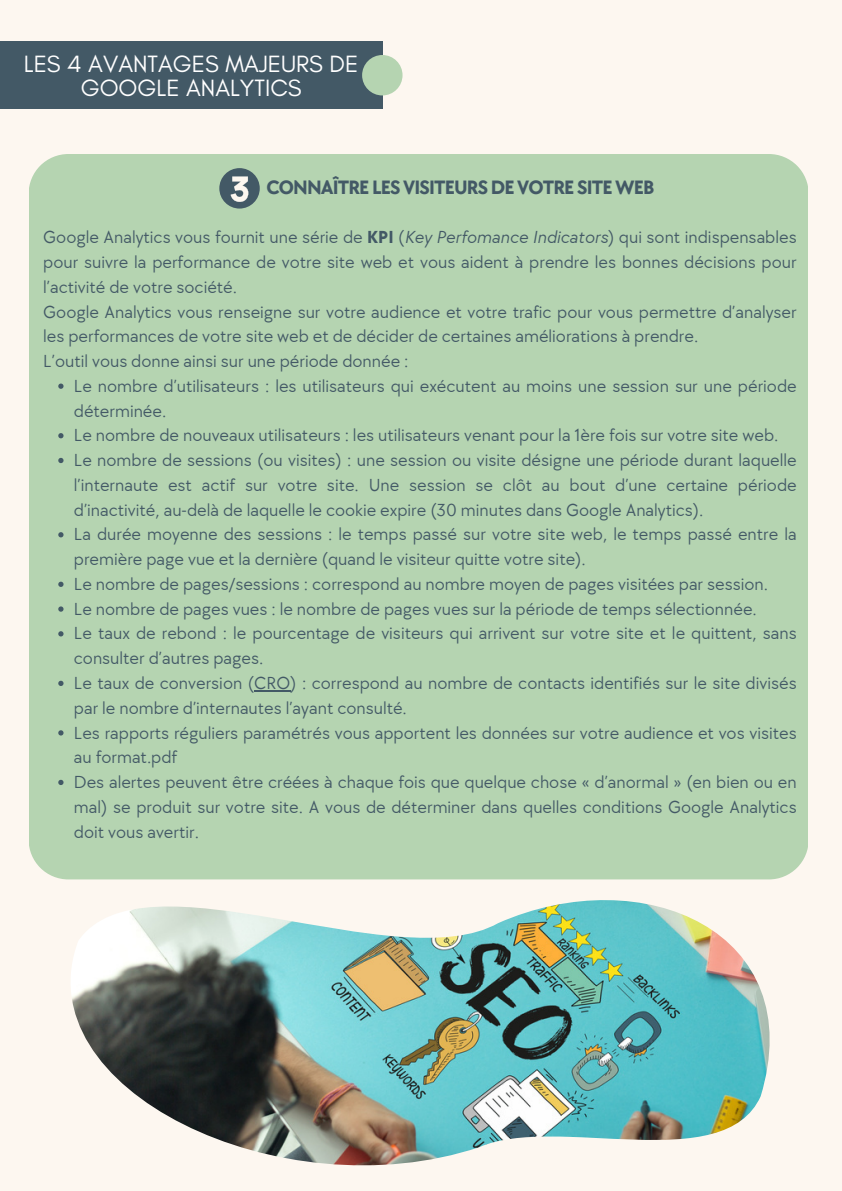
<style>
.page{position:relative;width:842px;height:1191px;background:#fff}
.page>*{position:absolute;margin:0;border:0;box-sizing:border-box;transform-origin:0 0}
.t1{font:24px/24px "Glacial Indifference";color:#fff;text-align:center}
.t2{font:700 20px "TT Chocolates";letter-spacing:-.045em;color:#435966}
.t3{font:18px/24.8px "TT Chocolates";color:#435966}
.s1{font-weight:700}
.s2{font-style:italic}
</style>
<div class="page">
<div style="left:0;top:0;width:842px;height:1190px;background:#fdf7f0"></div>
<div style="left:0;top:41px;width:382px;height:68px;background:#435966"></div>
<div style="left:362px;top:55px;width:41px;height:40px;background:#b5d4b1;border-radius:50%"></div>
<div style="left:29px;top:154px;width:778px;height:725px;background:#b5d4b1"></div>
<div style="left:219px;top:168px;width:41px;height:40px;background:#435966;border-radius:50%"></div>
<svg style="left:231px;top:176px;width:17px;height:26px"></svg>
<img style="left:71px;top:900px;width:699px;height:266px">
<svg style="left:58px;top:383px;width:6px;height:6px"></svg>
<svg style="left:58px;top:433px;width:6px;height:5px"></svg>
<svg style="left:58px;top:458px;width:6px;height:5px"></svg>
<svg style="left:58px;top:532px;width:6px;height:5px"></svg>
<svg style="left:58px;top:581px;width:6px;height:6px"></svg>
<svg style="left:58px;top:606px;width:6px;height:5px"></svg>
<svg style="left:58px;top:631px;width:6px;height:5px"></svg>
<svg style="left:58px;top:680px;width:6px;height:6px"></svg>
<hr style="left:254px;top:690px;width:36px;height:2px;background:#435966">
<svg style="left:58px;top:730px;width:6px;height:5px"></svg>
<svg style="left:58px;top:779px;width:6px;height:6px"></svg>
<h1 class="t1" style="left:24px;top:52px;width:336px">LES 4 AVANTAGES MAJEURS DE<br>GOOGLE ANALYTICS</h1>
<p class="t2" style="left:266px;top:173px;width:390px">CONNAÎTRE LES VISITEURS DE VOTRE SITE WEB</p>
<p class="t3" style="left:43px;top:224px;width:755px">Google Analytics vous fournit une série de <span class="s1">KPI</span> (<span class="s2">Key Perfomance Indicators</span>) qui sont indispensables pour suivre la performance de votre site web et vous aident à prendre les bonnes décisions pour l’activité de votre société.<br>Google Analytics vous renseigne sur votre audience et votre trafic pour vous permettre d’analyser les performances de votre site web et de décider de certaines améliorations à prendre.<br>L’outil vous donne ainsi sur une période donnée :</p>
<p class="t3" style="left:74px;top:373px;width:724px">Le nombre d’utilisateurs : les utilisateurs qui exécutent au moins une session sur une période déterminée.<br>Le nombre de nouveaux utilisateurs : les utilisateurs venant pour la 1ère fois sur votre site web.<br>Le nombre de sessions (ou visites) : une session ou visite désigne une période durant laquelle l’internaute est actif sur votre site. Une session se clôt au bout d’une certaine période d’inactivité, au-delà de laquelle le cookie expire (30 minutes dans Google Analytics).<br>La durée moyenne des sessions : le temps passé sur votre site web, le temps passé entre la première page vue et la dernière (quand le visiteur quitte votre site).<br>Le nombre de pages/sessions : correspond au nombre moyen de pages visitées par session.<br>Le nombre de pages vues : le nombre de pages vues sur la période de temps sélectionnée.<br>Le taux de rebond : le pourcentage de visiteurs qui arrivent sur votre site et le quittent, sans consulter d’autres pages.<br>Le taux de conversion (CRO) : correspond au nombre de contacts identifiés sur le site divisés par le nombre d’internautes l’ayant consulté.<br>Les rapports réguliers paramétrés vous apportent les données sur votre audience et vos visites au format.pdf<br>Des alertes peuvent être créées à chaque fois que quelque chose « d’anormal » (en bien ou en mal) se produit sur votre site. A vous de déterminer dans quelles conditions Google Analytics doit vous avertir.</p>
</div>
